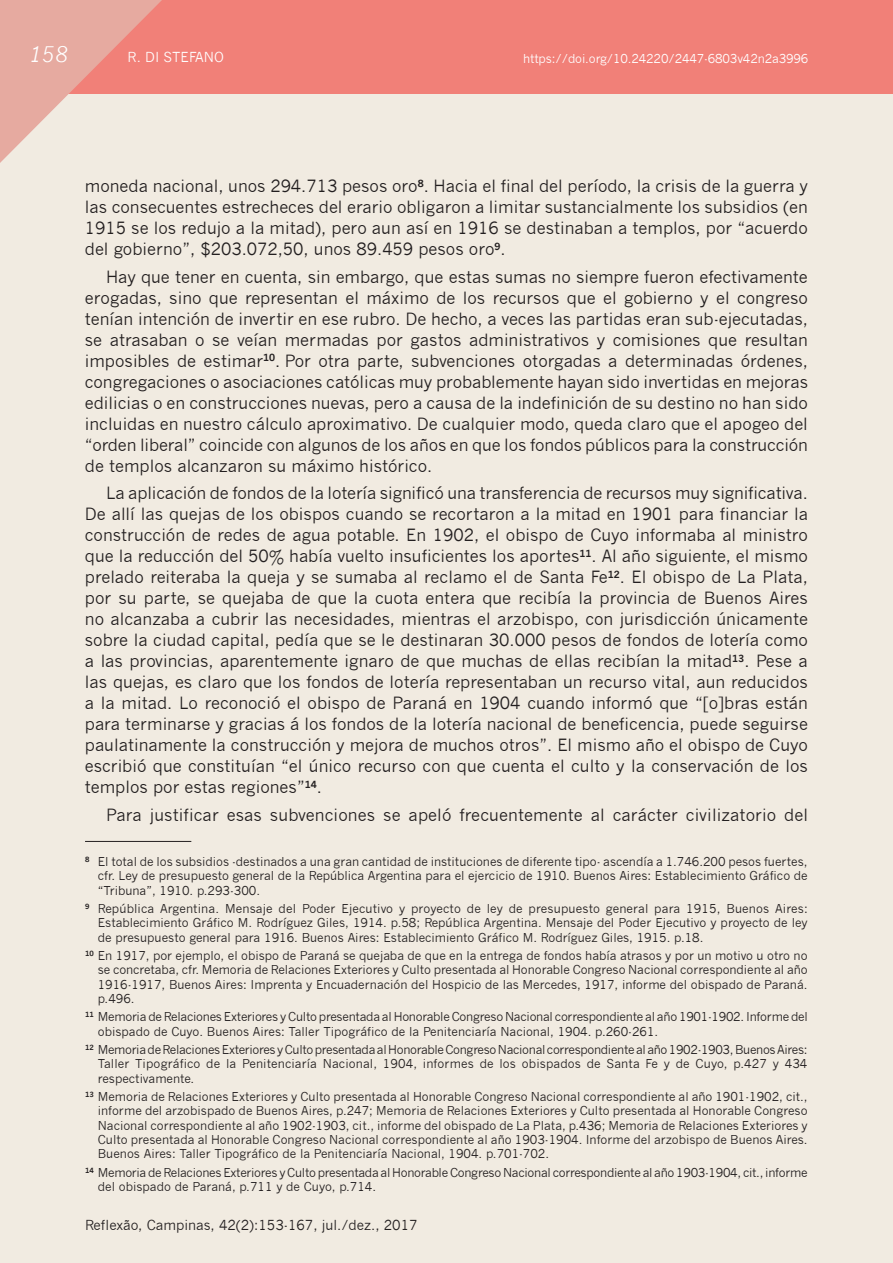
<style>
.page{position:relative;width:893px;height:1263px;background:#fff}
.page>*{position:absolute;margin:0;border:0;box-sizing:border-box;transform-origin:0 0}
.t1{font:italic 21px "News Gothic";color:#fff}
.t2{font:16.5px/21px "News Gothic";color:#231f20;text-align:justify}
.t3{font:13.5px "News Gothic";color:#231f20}
.t4{font:13.5px "News Gothic";color:#fff}
.t5{font:12px/14.2px "News Gothic";color:#231f20;text-align:justify}
.t6{font:12px/14.2px "News Gothic";letter-spacing:-.02em;color:#231f20}
.t7{font:12px/14.2px "News Gothic";letter-spacing:-.025em;color:#231f20}
.t8{font:12px "News Gothic";letter-spacing:-.01em;color:#fff}
</style>
<div class="page">
<div style="left:0;top:0;width:893px;height:93px;background:#f18078"></div>
<svg style="left:0;top:0;width:169px;height:170px"></svg>
<hr style="left:85px;top:841px;width:106px;height:1px;background:#231f20">
<p class="t1" style="left:29px;top:42px;width:41px">158</p>
<p class="t4" style="left:128px;top:49px;width:98px">R. DI STEFANO</p>
<p class="t8" style="left:523px;top:51px;width:287px">https://doi.org/10.24220/2447-6803v42n2a3996</p>
<p class="t2" style="left:85px;top:176px;width:725px">moneda nacional, unos 294.713 pesos oro<sup>8</sup>. Hacia el final del período, la crisis de la guerra y las consecuentes estrecheces del erario obligaron a limitar sustancialmente los subsidios (en 1915 se los redujo a la mitad), pero aun así en 1916 se destinaban a templos, por “acuerdo del gobierno”, $203.072,50, unos 89.459 pesos oro<sup>9</sup>.</p>
<p class="t2" style="left:85px;top:266px;width:725px;text-indent:21px">Hay que tener en cuenta, sin embargo, que estas sumas no siempre fueron efectivamente erogadas, sino que representan el máximo de los recursos que el gobierno y el congreso tenían intención de invertir en ese rubro. De hecho, a veces las partidas eran sub-ejecutadas, se atrasaban o se veían mermadas por gastos administrativos y comisiones que resultan imposibles de estimar<sup>10</sup>. Por otra parte, subvenciones otorgadas a determinadas órdenes, congregaciones o asociaciones católicas muy probablemente hayan sido invertidas en mejoras edilicias o en construcciones nuevas, pero a causa de la indefinición de su destino no han sido incluidas en nuestro cálculo aproximativo. De cualquier modo, queda claro que el apogeo del “orden liberal” coincide con algunos de los años en que los fondos públicos para la construcción de templos alcanzaron su máximo histórico.</p>
<p class="t2" style="left:85px;top:483px;width:725px;text-indent:21px">La aplicación de fondos de la lotería significó una transferencia de recursos muy significativa.<br>De allí las quejas de los obispos cuando se recortaron a la mitad en 1901 para financiar la construcción de redes de agua potable. En 1902, el obispo de Cuyo informaba al ministro que la reducción del 50% había vuelto insuficientes los aportes<sup>11</sup>. Al año siguiente, el mismo prelado reiteraba la queja y se sumaba al reclamo el de Santa Fe<sup>12</sup>. El obispo de La Plata, por su parte, se quejaba de que la cuota entera que recibía la provincia de Buenos Aires no alcanzaba a cubrir las necesidades, mientras el arzobispo, con jurisdicción únicamente sobre la ciudad capital, pedía que se le destinaran 30.000 pesos de fondos de lotería como a las provincias, aparentemente ignaro de que muchas de ellas recibían la mitad<sup>13</sup>. Pese a las quejas, es claro que los fondos de lotería representaban un recurso vital, aun reducidos a la mitad. Lo reconoció el obispo de Paraná en 1904 cuando informó que “[o]bras están para terminarse y gracias á los fondos de la lotería nacional de beneficencia, puede seguirse paulatinamente la construcción y mejora de muchos otros”. El mismo año el obispo de Cuyo escribió que constituían “el único recurso con que cuenta el culto y la conservación de los templos por estas regiones”<sup>14</sup>.</p>
<p class="t2" style="left:106px;top:804px;width:703px">Para justificar esas subvenciones se apeló frecuentemente al carácter civilizatorio del</p>
<p class="t5" style="left:98px;top:855px;width:711px;text-indent:-13px"><sup>8</sup> El total de los subsidios -destinados a una gran cantidad de instituciones de diferente tipo- ascendía a 1.746.200 pesos fuertes, cfr. Ley de presupuesto general de la República Argentina para el ejercicio de 1910. Buenos Aires: Establecimiento Gráfico de “Tribuna”, 1910. p.293-300.</p>
<p class="t5" style="left:98px;top:902px;width:711px;text-indent:-13px"><sup>9</sup> República Argentina. Mensaje del Poder Ejecutivo y proyecto de ley de presupuesto general para 1915, Buenos Aires:<br>Establecimiento Gráfico M. Rodríguez Giles, 1914. p.58; República Argentina. Mensaje del Poder Ejecutivo y proyecto de ley de presupuesto general para 1916. Buenos Aires: Establecimiento Gráfico M. Rodríguez Giles, 1915. p.18.</p>
<p class="t5" style="left:98px;top:949px;width:711px;text-indent:-13px"><sup>10</sup> En 1917, por ejemplo, el obispo de Paraná se quejaba de que en la entrega de fondos había atrasos y por un motivo u otro no se concretaba, cfr. Memoria de Relaciones Exteriores y Culto presentada al Honorable Congreso Nacional correspondiente al año 1916-1917, Buenos Aires: Imprenta y Encuadernación del Hospicio de las Mercedes, 1917, informe del obispado de Paraná. p.496.</p>
<p class="t6" style="left:98px;top:1010px;width:711px;text-indent:-13px"><sup>11</sup> Memoria de Relaciones Exteriores y Culto presentada al Honorable Congreso Nacional correspondiente al año 1901-1902. Informe del obispado de Cuyo. Buenos Aires: Taller Tipográfico de la Penitenciaría Nacional, 1904. p.260-261.</p>
<p class="t5" style="left:98px;top:1043px;width:711px;text-indent:-13px"><sup>12</sup> Memoria de Relaciones Exteriores y Culto presentada al Honorable Congreso Nacional correspondiente al año 1902-1903, Buenos Aires:<br>Taller Tipográfico de la Penitenciaría Nacional, 1904, informes de los obispados de Santa Fe y de Cuyo, p.427 y 434 respectivamente.</p>
<p class="t5" style="left:98px;top:1090px;width:711px;text-indent:-13px"><sup>13</sup> Memoria de Relaciones Exteriores y Culto presentada al Honorable Congreso Nacional correspondiente al año 1901-1902, cit., informe del arzobispado de Buenos Aires, p.247; Memoria de Relaciones Exteriores y Culto presentada al Honorable Congreso Nacional correspondiente al año 1902-1903, cit., informe del obispado de La Plata, p.436; Memoria de Relaciones Exteriores y Culto presentada al Honorable Congreso Nacional correspondiente al año 1903-1904. Informe del arzobispo de Buenos Aires.<br>Buenos Aires: Taller Tipográfico de la Penitenciaría Nacional, 1904. p.701-702.</p>
<p class="t7" style="left:98px;top:1165px;width:711px;text-indent:-13px"><sup>14</sup> Memoria de Relaciones Exteriores y Culto presentada al Honorable Congreso Nacional correspondiente al año 1903-1904, cit., informe del obispado de Paraná, p.711 y de Cuyo, p.714.</p>
<p class="t3" style="left:85px;top:1218px;width:334px">Reflexão, Campinas, 42(2):153-167, jul./dez., 2017</p>
</div>
